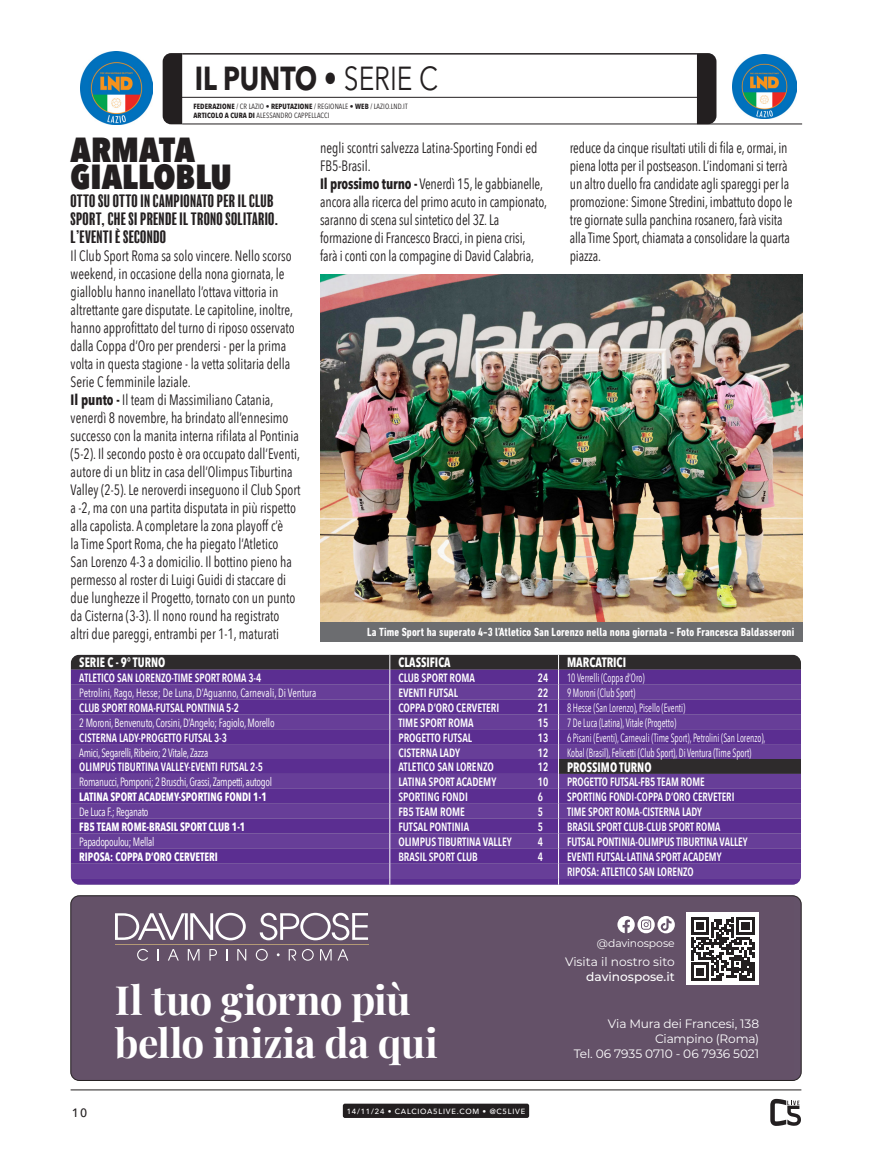
<style>
.page{position:relative;width:872px;height:1170px;background:#fff}
.page>*{position:absolute;margin:0;border:0;box-sizing:border-box;transform-origin:0 0}
.t1{font:700 40.05px/42.9px "Playfair Display";letter-spacing:-.015em;color:#fff}
.titolo_punto_2025{font:800 condensed 34.5px/27px "Avenir Next LT Pro";color:#231f20}
.t2{font:700 33px "Avenir Next LT Pro";color:#231f20;scale:.8 1}
.Sotto_punto_2025{font:condensed 16.5px/18px "Balboa";letter-spacing:.02em;color:#231f20}
.corpo_punto_2025{font:15px/18px "Avenir Next Condensed";color:#231f20;scale:.9 1}
.t3{font:700 condensed 13.5px "Avenir Next LT Pro";color:#fff;scale:.87 1}
.t4{font:700 condensed 13.5px "Avenir Next LT Pro";color:#fff;scale:.89 1}
.t5{font:12.15px/14.9px "Montserrat";letter-spacing:-.01em;color:#fff;text-align:right}
.t6{font:600 12px/14.9px "Avenir Next Condensed";color:#fff;scale:.87 1}
.t7{font:12px "Avenir Next Condensed";letter-spacing:-.005em;color:#fff;scale:.75 1}
.t8{font:600 12px "Avenir Next Condensed";color:#fff;scale:.9 1}
.t9{font:12px "Avenir Next Condensed";letter-spacing:-.03em;color:#fff;scale:.87 1}
.t10{font:12px "Avenir Next Condensed";letter-spacing:-.005em;color:#fff;scale:.87 1}
.t11{font:700 12px "Avenir Next Condensed";color:#fff;scale:.87 1}
.SQUADRE_Dida_25{font:700 condensed 12px "DIN Next LT Pro";letter-spacing:.01em;color:#fff}
.t12{font:500 12px "Avenir Next LT Pro";color:#231f20}
.t13{font:10.8px "Montserrat";letter-spacing:-.01em;color:#fff}
.t14{font:condensed 7.5px/9px "Avenir Next LT Pro";letter-spacing:.01em;color:#231f20}
.t15{font:500 7.5px "Avenir Next LT Pro";letter-spacing:.1em;color:#fff}
.s1{font-weight:400}
.s2{font-weight:700}
.s3{font-weight:500}
</style>
<div class="page">
<hr style="left:182px;top:53px;width:515px;height:2px;background:#231f20">
<hr style="left:165px;top:97px;width:540px;height:1px;background:#231f20">
<hr style="left:182px;top:124px;width:620px;height:1px;background:#231f20">
<img style="left:733px;top:55px;width:63px;height:64px">
<img style="left:80px;top:52px;width:73px;height:72px">
<svg style="left:163px;top:53px;width:19px;height:71px"></svg>
<svg style="left:697px;top:53px;width:19px;height:71px"></svg>
<svg style="left:71px;top:895px;width:730px;height:185px;background:#69576d"></svg>
<div style="left:71px;top:895px;width:730px;height:185px;border:1px solid #231f20;border-radius:9px"></div>
<svg style="left:71px;top:654px;width:730px;height:15px;background:#3a3839"></svg>
<svg style="left:71px;top:669px;width:730px;height:215px;background:#5b308f"></svg>
<svg style="left:71px;top:684px;width:730px;height:194px;background:#613892"></svg>
<svg style="left:558px;top:654px;width:1px;height:230px"></svg>
<svg style="left:389px;top:654px;width:1px;height:230px"></svg>
<img style="left:320px;top:275px;width:482px;height:346px">
<div style="left:320px;top:621px;width:482px;height:20px;background:#6c6d70"></div>
<hr style="left:71px;top:1089px;width:730px;height:1px;background:#231f20">
<div style="left:343px;top:1103px;width:186px;height:14px;background:#231f20;border-radius:2px"></div>
<svg style="left:770px;top:1098px;width:31px;height:27px"></svg>
<h3 class="t2" style="left:195px;top:58px;width:306px">IL PUNTO • <span class="s1">SERIE C</span></h3>
<p class="t14" style="left:193px;top:101px;width:216px"><span class="s2">FEDERAZIONE</span> / CR LAZIO • <span class="s2">REPUTAZIONE</span> / REGIONALE • <span class="s2">WEB</span> / LAZIO.LND.IT<br><span class="s2">ARTICOLO A CURA DI</span> ALESSANDRO CAPPELLACCI</p>
<p class="titolo_punto_2025" style="left:71px;top:136px;width:162px">ARMATA<br>GIALLOBLU</p>
<p class="Sotto_punto_2025" style="left:71px;top:192px;width:209px">OTTO SU OTTO IN CAMPIONATO PER IL CLUB<br>SPORT, CHE SI PRENDE IL TRONO SOLITARIO.<br>L’EVENTI È SECONDO</p>
<p class="corpo_punto_2025" style="left:71px;top:246px;width:251px">Il Club Sport Roma sa solo vincere. Nello scorso weekend, in occasione della nona giornata, le gialloblu hanno inanellato l’ottava vittoria in altrettante gare disputate. Le capitoline, inoltre, hanno approfittato del turno di riposo osservato dalla Coppa d’Oro per prendersi - per la prima volta in questa stagione - la vetta solitaria della Serie C femminile laziale.</p>
<p class="corpo_punto_2025" style="left:71px;top:390px;width:257px"><span class="s2">Il punto -</span> Il team di Massimiliano Catania, venerdì 8 novembre, ha brindato all’ennesimo successo con la manita interna rifilata al Pontinia (5-2). Il secondo posto è ora occupato dall’Eventi, autore di un blitz in casa dell’Olimpus Tiburtina Valley (2-5). Le neroverdi inseguono il Club Sport a -2, ma con una partita disputata in più rispetto alla capolista. A completare la zona playoff c’è<br>la Time Sport Roma, che ha piegato l’Atletico<br>San Lorenzo 4-3 a domicilio. Il bottino pieno ha permesso al roster di Luigi Guidi di staccare di due lunghezze il Progetto, tornato con un punto da Cisterna (3-3). Il nono round ha registrato altri due pareggi, entrambi per 1-1, maturati</p>
<p class="corpo_punto_2025" style="left:320px;top:138px;width:243px">negli scontri salvezza Latina-Sporting Fondi ed<br>FB5-Brasil.</p>
<p class="corpo_punto_2025" style="left:320px;top:174px;width:253px"><span class="s2">Il prossimo turno -</span> Venerdì 15, le gabbianelle, ancora alla ricerca del primo acuto in campionato, saranno di scena sul sintetico del 3Z. La formazione di Francesco Bracci, in piena crisi,<br>farà i conti con la compagine di David Calabria,</p>
<p class="corpo_punto_2025" style="left:570px;top:138px;width:249px">reduce da cinque risultati utili di fila e, ormai, in piena lotta per il postseason. L’indomani si terrà un altro duello fra candidate agli spareggi per la promozione: Simone Stredini, imbattuto dopo le tre giornate sulla panchina rosanero, farà visita alla Time Sport, chiamata a consolidare la quarta piazza.</p>
<p class="SQUADRE_Dida_25" style="left:367px;top:625px;width:428px">La Time Sport ha superato 4-3 l’Atletico San Lorenzo nella nona giornata - Foto Francesca Baldasseroni</p>
<p class="t3" style="left:79px;top:654px;width:100px">SERIE C - 9° TURNO</p>
<p class="t3" style="left:398px;top:654px;width:62px">CLASSIFICA</p>
<p class="t4" style="left:567px;top:654px;width:68px">MARCATRICI</p>
<p class="t6" style="left:79px;top:670px;width:211px">ATLETICO SAN LORENZO-TIME SPORT ROMA 3-4</p>
<p class="t8" style="left:398px;top:667px;width:87px">CLUB SPORT ROMA</p>
<p class="t6" style="left:538px;top:670px;width:13px">24</p>
<p class="t7" style="left:567px;top:667px;width:105px">10 Verrelli (Coppa d’Oro)</p>
<p class="t10" style="left:79px;top:682px;width:274px">Petrolini, Rago, Hesse; De Luna, D’Aguanno, Carnevali, Di Ventura</p>
<p class="t8" style="left:398px;top:682px;width:68px">EVENTI FUTSAL</p>
<p class="t6" style="left:538px;top:685px;width:13px">22</p>
<p class="t7" style="left:567px;top:682px;width:92px">9 Moroni (Club Sport)</p>
<p class="t6" style="left:79px;top:699px;width:185px">CLUB SPORT ROMA-FUTSAL PONTINIA 5-2</p>
<p class="t8" style="left:398px;top:697px;width:114px">COPPA D’ORO CERVETERI</p>
<p class="t6" style="left:538px;top:699px;width:13px">21</p>
<p class="t7" style="left:567px;top:697px;width:159px">8 Hesse (San Lorenzo), Pisello (Eventi)</p>
<p class="t10" style="left:79px;top:712px;width:226px">2 Moroni, Benvenuto, Corsini, D’Angelo; Fagiolo, Morello</p>
<p class="t8" style="left:398px;top:712px;width:85px">TIME SPORT ROMA</p>
<p class="t6" style="left:538px;top:714px;width:13px">15</p>
<p class="t7" style="left:567px;top:712px;width:147px">7 De Luca (Latina), Vitale (Progetto)</p>
<p class="t6" style="left:79px;top:729px;width:171px">CISTERNA LADY-PROGETTO FUTSAL 3-3</p>
<p class="t8" style="left:398px;top:727px;width:83px">PROGETTO FUTSAL</p>
<p class="t6" style="left:538px;top:729px;width:13px">13</p>
<p class="t7" style="left:567px;top:727px;width:266px">6 Pisani (Eventi), Carnevali (Time Sport), Petrolini (San Lorenzo),</p>
<p class="t9" style="left:79px;top:742px;width:150px">Amici, Segarelli, Ribeiro; 2 Vitale, Zazza</p>
<p class="t8" style="left:398px;top:741px;width:70px">CISTERNA LADY</p>
<p class="t6" style="left:538px;top:744px;width:13px">12</p>
<p class="t7" style="left:567px;top:742px;width:247px">Kobal (Brasil), Felicetti (Club Sport), Di Ventura (Time Sport)</p>
<p class="t6" style="left:79px;top:759px;width:213px">OLIMPUS TIBURTINA VALLEY-EVENTI FUTSAL 2-5</p>
<p class="t8" style="left:398px;top:756px;width:108px">ATLETICO SAN LORENZO</p>
<p class="t6" style="left:538px;top:759px;width:13px">12</p>
<p class="t3" style="left:567px;top:758px;width:99px">PROSSIMO TURNO</p>
<p class="t9" style="left:79px;top:771px;width:223px">Romanucci, Pomponi; 2 Bruschi, Grassi, Zampetti, autogol</p>
<p class="t8" style="left:398px;top:771px;width:110px">LATINA SPORT ACADEMY</p>
<p class="t6" style="left:538px;top:774px;width:13px">10</p>
<p class="t6" style="left:567px;top:774px;width:160px">PROGETTO FUTSAL-FB5 TEAM ROME</p>
<p class="t11" style="left:79px;top:789px;width:217px">LATINA SPORT ACADEMY-SPORTING FONDI 1-1</p>
<p class="t8" style="left:398px;top:786px;width:79px">SPORTING FONDI</p>
<p class="t6" style="left:538px;top:789px;width:8px">6</p>
<p class="t6" style="left:567px;top:789px;width:194px">SPORTING FONDI-COPPA D’ORO CERVETERI</p>
<p class="t9" style="left:79px;top:801px;width:81px">De Luca F.; Reganato</p>
<p class="t8" style="left:398px;top:801px;width:75px">FB5 TEAM ROME</p>
<p class="t6" style="left:538px;top:804px;width:8px">5</p>
<p class="t6" style="left:567px;top:804px;width:157px">TIME SPORT ROMA-CISTERNA LADY</p>
<p class="t11" style="left:79px;top:819px;width:192px">FB5 TEAM ROME-BRASIL SPORT CLUB 1-1</p>
<p class="t8" style="left:398px;top:816px;width:80px">FUTSAL PONTINIA</p>
<p class="t6" style="left:538px;top:819px;width:8px">5</p>
<p class="t6" style="left:567px;top:819px;width:178px">BRASIL SPORT CLUB-CLUB SPORT ROMA</p>
<p class="t9" style="left:79px;top:831px;width:88px">Papadopoulou; Mellal</p>
<p class="t8" style="left:398px;top:831px;width:127px">OLIMPUS TIBURTINA VALLEY</p>
<p class="t6" style="left:538px;top:833px;width:8px">4</p>
<p class="t6" style="left:567px;top:833px;width:209px">FUTSAL PONTINIA-OLIMPUS TIBURTINA VALLEY</p>
<p class="t11" style="left:79px;top:849px;width:161px">RIPOSA: COPPA D’ORO CERVETERI</p>
<p class="t8" style="left:398px;top:846px;width:90px">BRASIL SPORT CLUB</p>
<p class="t6" style="left:538px;top:848px;width:8px">4</p>
<p class="t6" style="left:567px;top:848px;width:179px">EVENTI FUTSAL-LATINA SPORT ACADEMY<br>RIPOSA: ATLETICO SAN LORENZO</p>
<p class="t1" style="left:115px;top:975px;width:324px">Il tuo giorno più bello inizia da qui</p>
<p class="t12" style="left:72px;top:1105px;width:17px">10</p>
<p class="t15" style="left:347px;top:1106px;width:180px">14/11/24 • CALCIOA5LIVE.COM • @C5LIVE</p>
<p class="t13" style="left:597px;top:935px;width:79px">@davinospose</p>
<p class="t5" style="left:565px;top:953px;width:111px">Visita il nostro sito <span class="s3">davinospose.it</span></p>
<p class="t5" style="left:574px;top:1015px;width:187px">Via Mura dei Francesi, 138<br>Ciampino (Roma)<br>Tel. 06 7935 0710 - 06 7936 5021</p>
</div>
